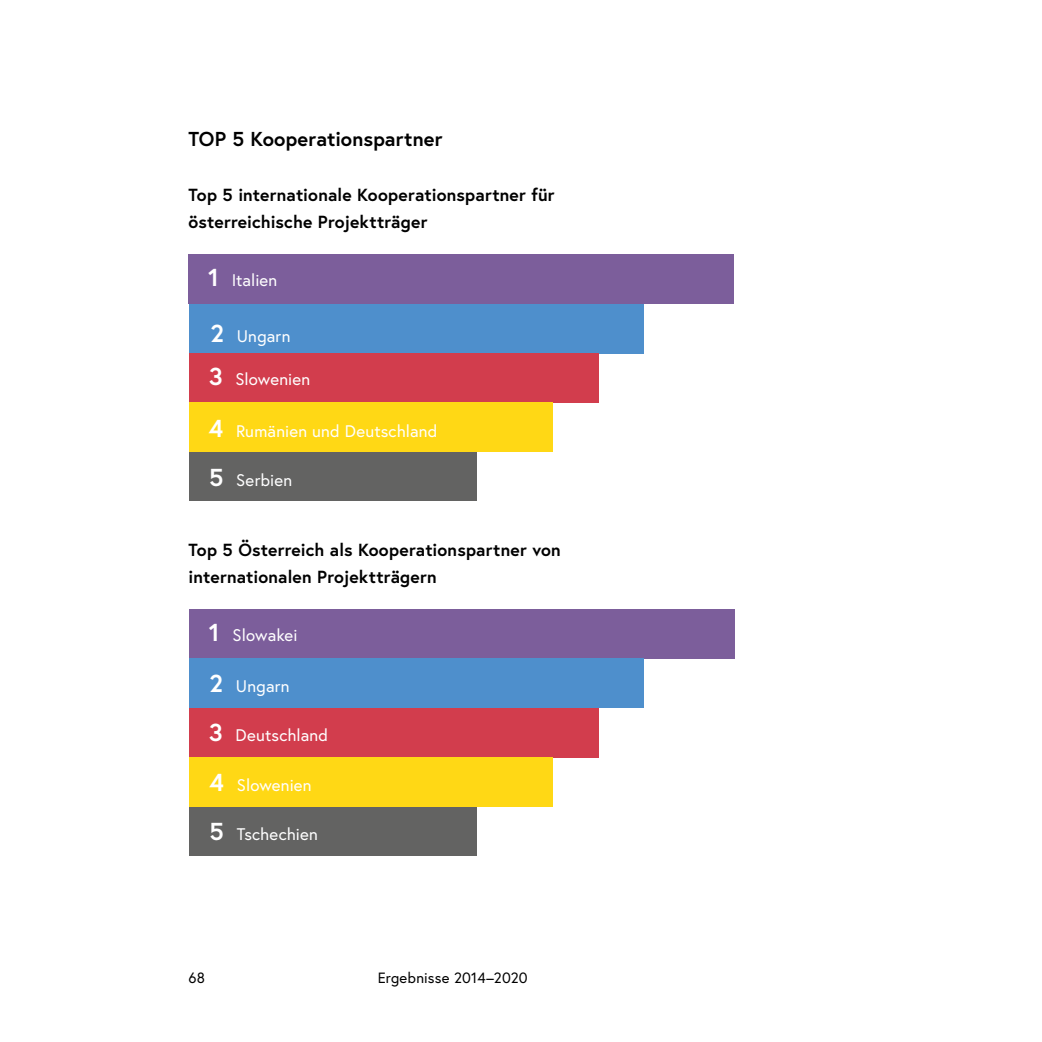
<style>
.page{position:relative;width:1042px;height:1042px;background:#fff}
.page>*{position:absolute;margin:0;border:0;box-sizing:border-box;transform-origin:0 0}
.h3_ohne_Nummerierung{font:700 20.12px "Europa Austria";letter-spacing:.01em;color:#000}
.h4_ohne_Nummerierung{font:700 17.5px/27.3px "Europa Austria";letter-spacing:.01em;color:#000}
.t1{font:16.8px "Europa Austria";letter-spacing:.01em;color:#fff}
.t2{font:14.88px "Europa Austria";letter-spacing:.01em;color:#000}
.s1{font-weight:700;font-size:24.5px}
</style>
<div class="page">
<div style="left:189px;top:254px;width:545px;height:50px;background:#7c5e9b"></div>
<div style="left:189px;top:609px;width:545px;height:50px;background:#7c5e9b"></div>
<div style="left:189px;top:451px;width:287px;height:50px;background:#636362"></div>
<div style="left:189px;top:304px;width:454px;height:49px;background:#4e8fcc"></div>
<div style="left:189px;top:353px;width:409px;height:50px;background:#d23d4d"></div>
<div style="left:189px;top:402px;width:363px;height:50px;background:#ffd815"></div>
<div style="left:189px;top:806px;width:287px;height:50px;background:#636362"></div>
<div style="left:189px;top:658px;width:454px;height:50px;background:#4e8fcc"></div>
<div style="left:189px;top:708px;width:410px;height:49px;background:#d23d4d"></div>
<div style="left:189px;top:757px;width:363px;height:49px;background:#ffd815"></div>
<h3 class="h3_ohne_Nummerierung" style="left:189px;top:126px;width:256px">TOP 5 Kooperationspartner</h3>
<h4 class="h4_ohne_Nummerierung" style="left:189px;top:181px;width:368px">Top 5 internationale Kooperationspartner für österreichische Projektträger</h4>
<p class="t1" style="left:208px;top:269px;width:71px"><span class="s1">1</span> Italien</p>
<p class="t1" style="left:210px;top:325px;width:81px"><span class="s1">2</span> Ungarn</p>
<p class="t1" style="left:209px;top:368px;width:103px"><span class="s1">3</span> Slowenien</p>
<p class="t1" style="left:209px;top:421px;width:230px"><span class="s1">4</span> Rumänien und Deutschland</p>
<p class="t1" style="left:209px;top:470px;width:85px"><span class="s1">5</span> Serbien</p>
<h4 class="h4_ohne_Nummerierung" style="left:189px;top:535px;width:374px">Top 5 Österreich als Kooperationspartner von internationalen Projektträgern</h4>
<p class="t1" style="left:209px;top:624px;width:90px"><span class="s1">1</span> Slowakei</p>
<p class="t1" style="left:210px;top:676px;width:81px"><span class="s1">2</span> Ungarn</p>
<p class="t1" style="left:209px;top:724px;width:121px"><span class="s1">3</span> Deutschland</p>
<p class="t1" style="left:210px;top:774px;width:104px"><span class="s1">4</span> Slowenien</p>
<p class="t1" style="left:210px;top:823px;width:110px"><span class="s1">5</span> Tschechien</p>
<p class="t2" style="left:189px;top:968px;width:18px">68</p>
<p class="t2" style="left:378px;top:968px;width:151px">Ergebnisse 2014–2020</p>
</div>
